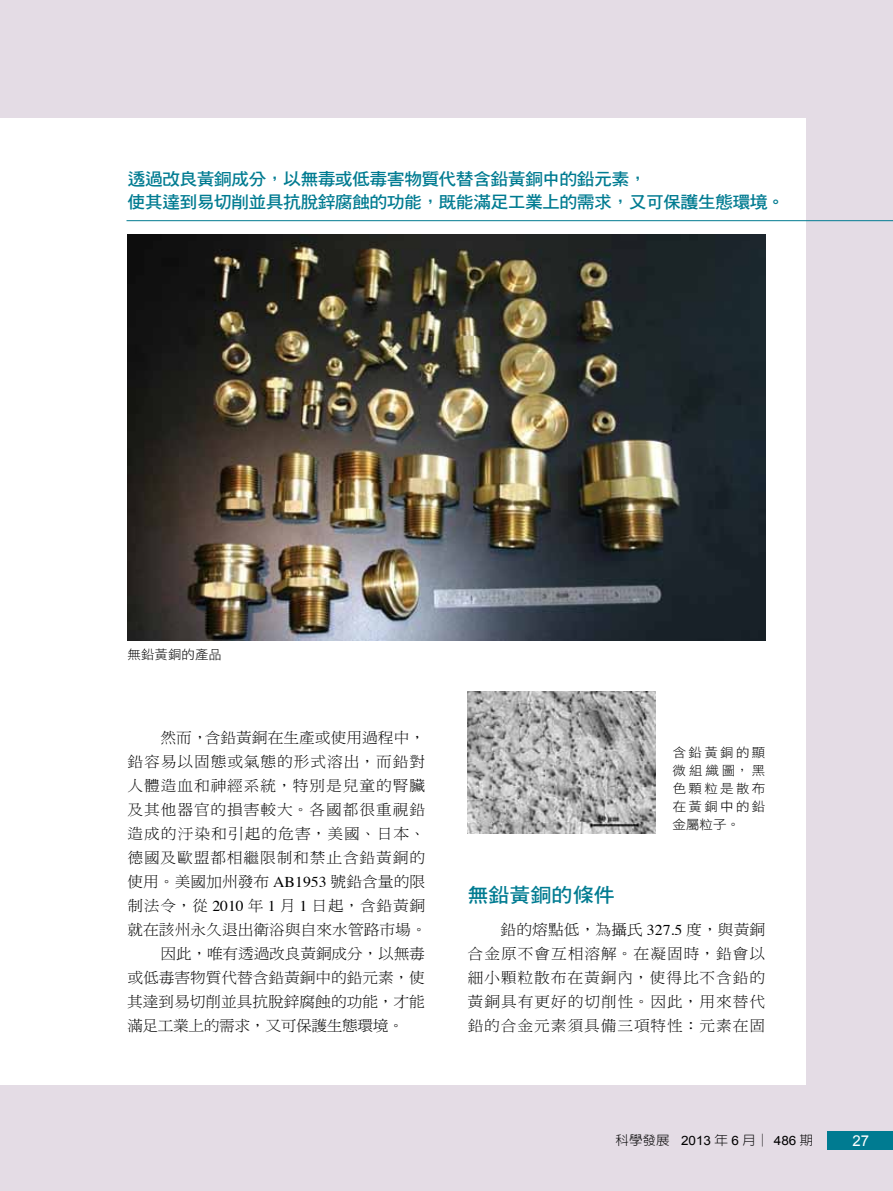
<style>
.page{position:relative;width:893px;height:1191px;background:#e4dce5}
.page>*{position:absolute;margin:0;border:0;box-sizing:border-box;transform-origin:0 0}
.t1{font:19.95px "DF Hei Std W7";color:#007b91;scale:1.05 1}
.t2{font:17.1px/22.5px "DF Hei Std W7";letter-spacing:-.04em;color:#007b91;scale:1.05 1}
.t3{font:15px/24px "DF Ming Std W3";letter-spacing:.055em;color:#000;text-align:justify;scale:1.05 1}
.t4{font:15px "DF Ming Std W3";color:#000;scale:1.05 1}
.t5{font:15px "DF Ming Std W3";letter-spacing:-.005em;color:#000;scale:1.05 1}
.t6{font:15px "DF Ming Std W3";letter-spacing:-.025em;color:#000;scale:1.05 1}
.t7{font:15px "DF Ming Std W3";letter-spacing:-.01em;color:#000;scale:1.05 1}
.t8{font:15px "Arial";color:#fff}
.t9{font:12.9px/18px "DF Hei Std W3";letter-spacing:.175em;color:#000;text-align:justify;scale:1.05 1}
.t10{font:300 12.9px "AR New Hei B5";color:#000;scale:1.05 1}
.t11{font:12.9px "DF Hei Std W3";color:#000;scale:1.05 1}
.s1{font-family:"Times"}
.s2{font-family:"Arial";font-weight:400}
</style>
<div class="page">
<div style="left:0;top:118px;width:805px;height:966px;background:#fff"></div>
<div style="left:828px;top:1131px;width:65px;height:18px;background:#007b91"></div>
<img style="left:128px;top:234px;width:637px;height:406px">
<hr style="left:126px;top:220px;width:767px;height:1px;background:#007b91">
<img style="left:468px;top:692px;width:187px;height:141px">
<p class="t2" style="left:128px;top:168px;width:628px">透過改良黃銅成分，以無毒或低毒害物質代替含鉛黃銅中的鉛元素，<br>使其達到易切削並具抗脫鋅腐蝕的功能，既能滿足工業上的需求，又可保護生態環境。</p>
<p class="t11" style="left:128px;top:647px;width:91px">無鉛黃銅的產品</p>
<p class="t4" style="left:161px;top:729px;width:254px">然而，含鉛黃銅在生產或使用過程中，</p>
<p class="t3" style="left:128px;top:749px;width:285px">鉛容易以固態或氣態的形式溶出，而鉛對</p>
<p class="t3" style="left:128px;top:773px;width:285px">人體造血和神經系統，特別是兒童的腎臟</p>
<p class="t3" style="left:127px;top:797px;width:285px">及其他器官的損害較大。各國都很重視鉛</p>
<p class="t3" style="left:127px;top:821px;width:285px">造成的汙染和引起的危害，美國、日本、</p>
<p class="t3" style="left:127px;top:845px;width:285px">德國及歐盟都相繼限制和禁止含鉛黃銅的</p>
<p class="t4" style="left:127px;top:873px;width:285px">使用。美國加州發布 <span class="s1">AB1953</span> 號鉛含量的限</p>
<p class="t3" style="left:128px;top:893px;width:285px">制法令，從 <span class="s1">2010</span> 年 <span class="s1">1</span> 月 <span class="s1">1</span> 日起，含鉛黃銅</p>
<p class="t4" style="left:127px;top:921px;width:286px">就在該州永久退出衛浴與自來水管路市場。</p>
<p class="t7" style="left:160px;top:945px;width:253px">因此，唯有透過改良黃銅成分，以無毒</p>
<p class="t5" style="left:127px;top:969px;width:285px">或低毒害物質代替含鉛黃銅中的鉛元素，使</p>
<p class="t5" style="left:127px;top:993px;width:285px">其達到易切削並具抗脫鋅腐蝕的功能，才能</p>
<p class="t6" style="left:127px;top:1017px;width:265px">滿足工業上的需求，又可保護生態環境。</p>
<p class="t9" style="left:673px;top:742px;width:90px">含鉛黃銅的顯微組織圖，黑色顆粒是散布在黃銅中的鉛金屬粒子。</p>
<h1 class="t1" style="left:468px;top:884px;width:141px">無鉛黃銅的條件</h1>
<p class="t3" style="left:468px;top:917px;width:285px;text-indent:33px">鉛的熔點低，為攝氏 <span class="s1">327.5</span> 度，與黃銅合金原不會互相溶解。在凝固時，鉛會以細小顆粒散布在黃銅內，使得比不含鉛的黃銅具有更好的切削性。因此，用來替代鉛的合金元素須具備三項特性：元素在固</p>
<p class="t10" style="left:615px;top:1133px;width:190px">科學發展 <span class="s2">2013</span> 年 <span class="s2">6</span> 月│ <span class="s2">486</span> 期</p>
<p class="t8" style="left:852px;top:1131px;width:18px">27</p>
</div>
